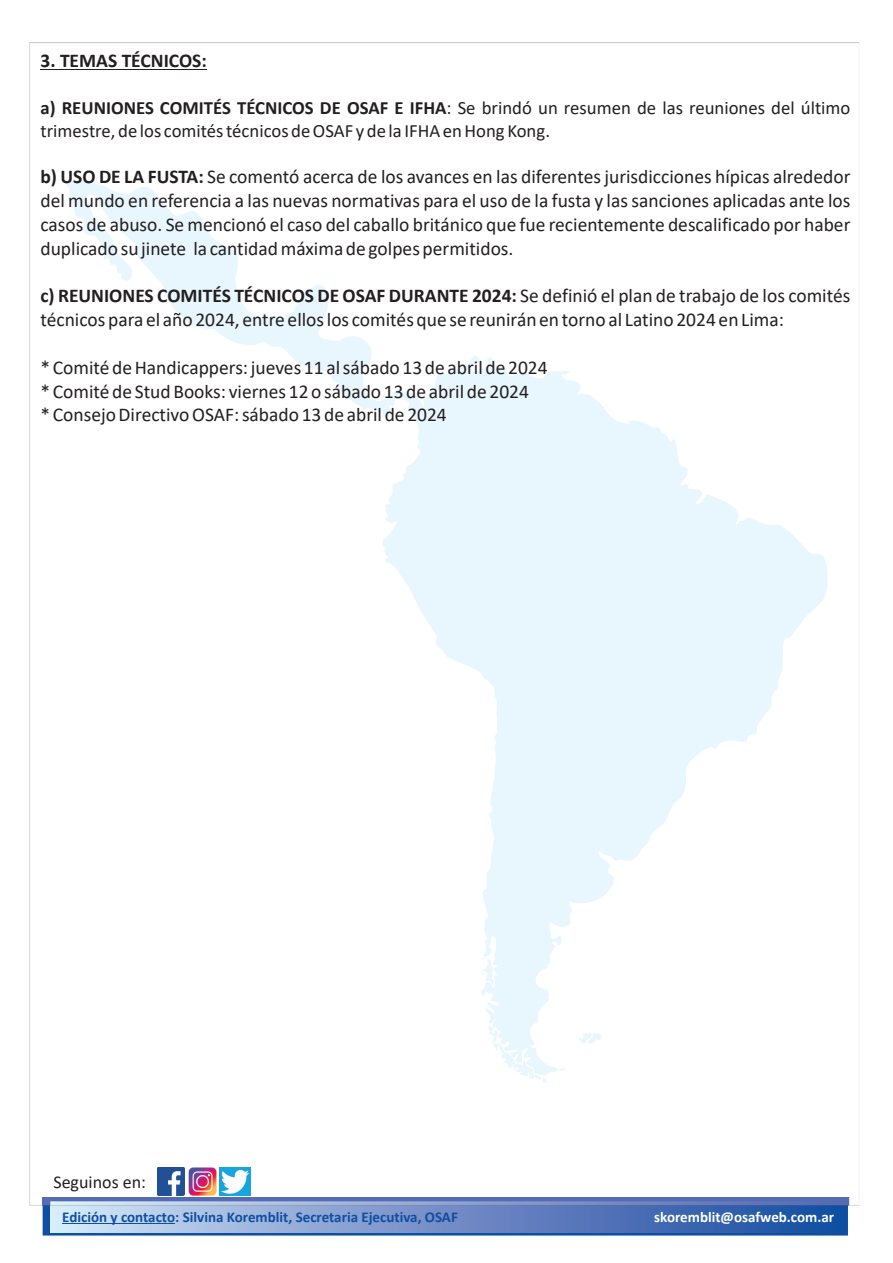
<style>
.page{position:relative;width:893px;height:1263px;background:#fff}
.page>*{position:absolute;margin:0;border:0;box-sizing:border-box;transform-origin:0 0}
.t1{font:19.5px/23.9px "Calibri";color:#231f20;text-align:justify}
.t2{font:700 19.5px "Calibri";color:#231f20}
.t3{font:18.75px/23px "Calibri";color:#231f20}
.t4{font:18px "Calibri";color:#231f20}
.t5{font:700 15px "Calibri";color:#0f4fa2}
.t6{font:700 15px "Calibri";color:#fff}
.s1{font-weight:700}
</style>
<div class="page">
<svg style="left:42px;top:1205px;width:807px;height:31px;background:#4072b5"></svg>
<svg style="left:51px;top:1205px;width:790px;height:27px;background:#7492c8"></svg>
<hr style="left:62px;top:1223px;width:113px;height:1px;background:#0f4fa2">
<img style="left:29px;top:42px;width:830px;height:1163px">
<hr style="left:40px;top:69px;width:167px;height:1px;background:#231f20">
<img style="left:157px;top:1167px;width:28px;height:28px">
<img style="left:189px;top:1167px;width:28px;height:28px">
<img style="left:220px;top:1168px;width:31px;height:27px">
<p class="t2" style="left:40px;top:52px;width:168px">3. TEMAS TÉCNICOS:</p>
<p class="t3" style="left:40px;top:98px;width:811px"><span class="s1">a) REUNIONES COMITÉS TÉCNICOS DE OSAF E IFHA</span>: Se brindó un resumen de las reuniones del último trimestre, de los comités técnicos de OSAF y de la IFHA en Hong Kong.</p>
<p class="t1" style="left:40px;top:167px;width:811px"><span class="s1">b) USO DE LA FUSTA:</span> Se comentó acerca de los avances en las diferentes jurisdicciones hípicas alrededor del mundo en referencia a las nuevas normativas para el uso de la fusta y las sanciones aplicadas ante los casos de abuso. Se mencionó el caso del caballo británico que fue recientemente descalificado por haber duplicado su jinete la cantidad máxima de golpes permitidos.</p>
<p class="t1" style="left:40px;top:286px;width:811px"><span class="s1">c) REUNIONES COMITÉS TÉCNICOS DE OSAF DURANTE 2024:</span> Se definió el plan de trabajo de los comités técnicos para el año 2024, entre ellos los comités que se reunirán en torno al Latino 2024 en Lima:</p>
<p class="t1" style="left:40px;top:357px;width:509px">* Comité de Handicappers: jueves 11 al sábado 13 de abril de 2024</p>
<p class="t1" style="left:40px;top:405px;width:408px">* Consejo Directivo OSAF: sábado 13 de abril de 2024</p>
<p class="t1" style="left:40px;top:381px;width:490px">* Comité de Stud Books:viernes 12 o sábado 13 de abril de 2024</p>
<p class="t4" style="left:53px;top:1174px;width:94px">Seguinos en:</p>
<p class="t5" style="left:62px;top:1210px;width:397px">Edición y contacto: Silvina Koremblit, Secretaria Ejecutiva, OSAF</p>
<p class="t6" style="left:654px;top:1210px;width:181px">skoremblit@osafweb.com.ar</p>
</div>
